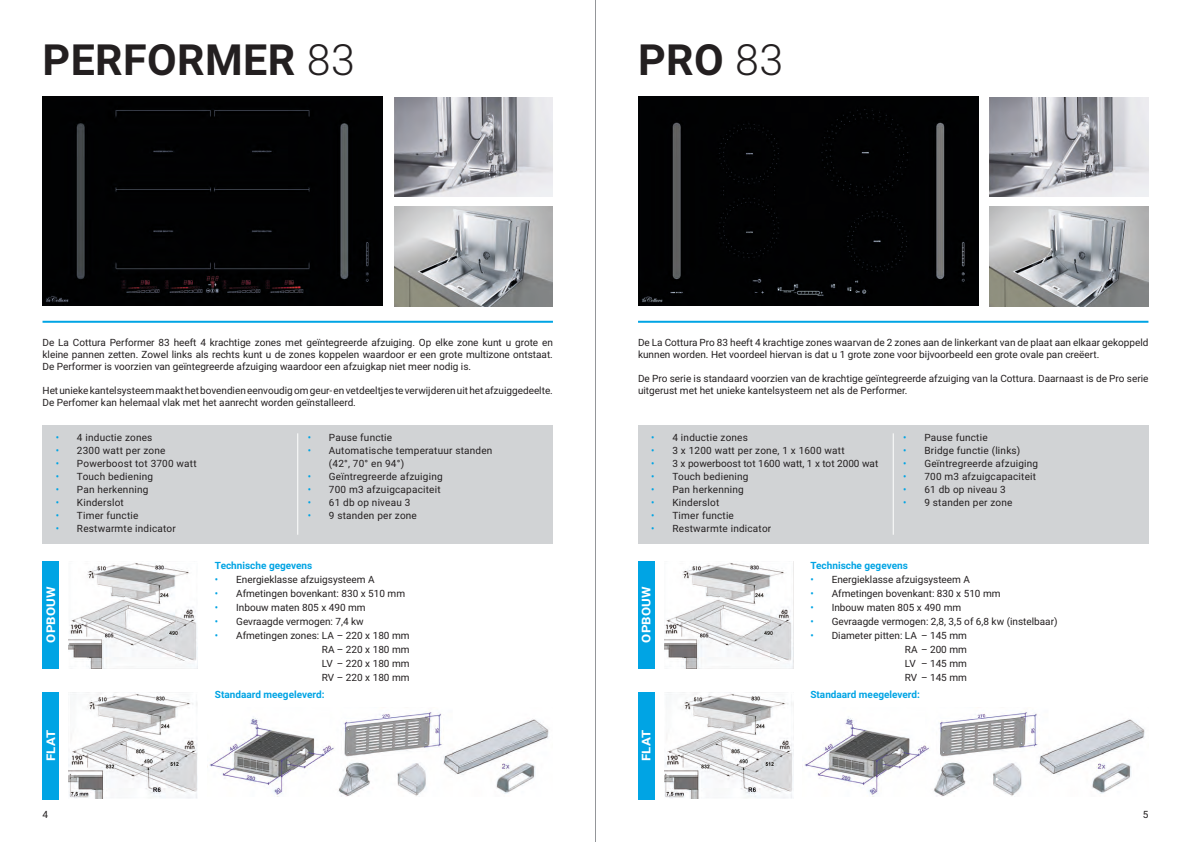
<style>
.page{position:relative;width:1191px;height:842px;background:#fff}
.page>*{position:absolute;margin:0;border:0;box-sizing:border-box;transform-origin:0 0}
.t1{font:700 43px "Roboto";letter-spacing:.01em;color:#231f20}
.t2{font:700 12px "Roboto";letter-spacing:.02em;color:#fff;scale:1.1 1}
.t3{font:10px/14px "Roboto";color:#231f20;text-align:justify}
.t4{font:10px/13px "Roboto";letter-spacing:.02em;color:#231f20}
.t5{font:700 10px "Roboto";color:#00a4e4}
.s1{font-weight:300}
.s2{color:#00a4e4}
</style>
<div class="page">
<img style="left:43px;top:97px;width:340px;height:209px">
<img style="left:638px;top:97px;width:340px;height:208px">
<img style="left:394px;top:97px;width:159px;height:99px">
<img style="left:989px;top:97px;width:159px;height:99px">
<img style="left:394px;top:207px;width:159px;height:99px">
<img style="left:989px;top:207px;width:159px;height:99px">
<img style="left:69px;top:563px;width:129px;height:105px">
<img style="left:664px;top:563px;width:129px;height:105px">
<div style="left:638px;top:425px;width:510px;height:118px;background:#d1d3d5"></div>
<img style="left:69px;top:693px;width:129px;height:106px">
<img style="left:664px;top:693px;width:129px;height:106px">
<div style="left:43px;top:561px;width:16px;height:107px;background:#00a4e4"></div>
<div style="left:638px;top:561px;width:16px;height:107px;background:#00a4e4"></div>
<div style="left:43px;top:692px;width:16px;height:107px;background:#00a4e4"></div>
<div style="left:638px;top:692px;width:16px;height:107px;background:#00a4e4"></div>
<div style="left:43px;top:425px;width:510px;height:118px;background:#d1d3d5"></div>
<hr style="left:43px;top:321px;width:510px;height:2px;background:#00a4e4">
<hr style="left:638px;top:321px;width:510px;height:2px;background:#00a4e4">
<hr style="left:297px;top:433px;width:1px;height:102px;background:#fff">
<hr style="left:892px;top:433px;width:1px;height:102px;background:#fff">
<img style="left:207px;top:712px;width:342px;height:85px">
<img style="left:802px;top:712px;width:343px;height:85px">
<hr style="left:595px;top:0;width:1px;height:842px;background:#949699">
<p class="t1" style="left:43px;top:29px;width:314px">PERFORMER <span class="s1">83</span></p>
<p class="t1" style="left:638px;top:29px;width:147px">PRO <span class="s1">83</span></p>
<p class="t3" style="left:43px;top:336px;width:512px;line-height:12px">De La Cottura Performer 83 heeft 4 krachtige zones met geïntegreerde afzuiging. Op elke zone kunt u grote en kleine pannen zetten. Zowel links als rechts kunt u de zones koppelen waardoor er een grote multizone ontstaat.<br>De Performer is voorzien van geïntegreerde afzuiging waardoor een afzuigkap niet meer nodig is.</p>
<p class="t3" style="left:43px;top:384px;width:512px;line-height:12px">Het unieke kantelsysteem maakt het bovendien eenvoudig om geur- en vetdeeltjes te verwijderen uit het afzuiggedeelte.<br>De Perfomer kan helemaal vlak met het aanrecht worden geïnstalleerd.</p>
<p class="t4" style="left:56px;top:430px;width:98px"><span class="s2">•</span> 4 inductie zones</p>
<p class="t4" style="left:56px;top:443px;width:111px"><span class="s2">•</span> 2300 watt per zone</p>
<p class="t4" style="left:56px;top:456px;width:142px"><span class="s2">•</span> Powerboost tot 3700 watt</p>
<p class="t4" style="left:56px;top:469px;width:99px"><span class="s2">•</span> Touch bediening</p>
<p class="t4" style="left:56px;top:482px;width:94px"><span class="s2">•</span> Pan herkenning</p>
<p class="t4" style="left:56px;top:495px;width:70px"><span class="s2">•</span> Kinderslot</p>
<p class="t4" style="left:56px;top:508px;width:84px"><span class="s2">•</span> Timer functie</p>
<p class="t4" style="left:56px;top:521px;width:122px"><span class="s2">•</span> Restwarmte indicator</p>
<p class="t4" style="left:308px;top:430px;width:86px"><span class="s2">•</span> Pause functie</p>
<p class="t4" style="left:329px;top:443px;width:165px;text-indent:-21px"><span class="s2">•</span> Automatische temperatuur standen (42°, 70° en 94°)</p>
<p class="t4" style="left:308px;top:469px;width:137px"><span class="s2">•</span> Geïntregreerde afzuiging</p>
<p class="t4" style="left:308px;top:482px;width:134px"><span class="s2">•</span> 700 m3 afzuigcapaciteit</p>
<p class="t4" style="left:308px;top:495px;width:104px"><span class="s2">•</span> 61 db op niveau 3</p>
<p class="t4" style="left:308px;top:508px;width:111px"><span class="s2">•</span> 9 standen per zone</p>
<p class="t3" style="left:638px;top:336px;width:512px;line-height:12px">De La Cottura Pro 83 heeft 4 krachtige zones waarvan de 2 zones aan de linkerkant van de plaat aan elkaar gekoppeld kunnen worden. Het voordeel hiervan is dat u 1 grote zone voor bijvoorbeeld een grote ovale pan creëert.</p>
<p class="t3" style="left:638px;top:372px;width:512px;line-height:12px">De Pro serie is standaard voorzien van de krachtige geïntegreerde afzuiging van la Cottura. Daarnaast is de Pro serie uitgerust met het unieke kantelsysteem net als de Performer.</p>
<p class="t4" style="left:651px;top:430px;width:98px"><span class="s2">•</span> 4 inductie zones</p>
<p class="t4" style="left:651px;top:443px;width:195px"><span class="s2">•</span> 3 x 1200 watt per zone, 1 x 1600 watt</p>
<p class="t3" style="left:651px;top:456px;width:228px"><span class="s2">•</span> 3 x powerboost tot 1600 watt, 1 x tot 2000 wat</p>
<p class="t4" style="left:651px;top:469px;width:99px"><span class="s2">•</span> Touch bediening</p>
<p class="t4" style="left:651px;top:482px;width:94px"><span class="s2">•</span> Pan herkenning</p>
<p class="t4" style="left:651px;top:495px;width:70px"><span class="s2">•</span> Kinderslot</p>
<p class="t4" style="left:651px;top:508px;width:84px"><span class="s2">•</span> Timer functie</p>
<p class="t4" style="left:651px;top:521px;width:122px"><span class="s2">•</span> Restwarmte indicator</p>
<p class="t4" style="left:903px;top:430px;width:86px"><span class="s2">•</span> Pause functie</p>
<p class="t4" style="left:903px;top:443px;width:119px"><span class="s2">•</span> Bridge functie (links)</p>
<p class="t4" style="left:903px;top:456px;width:137px"><span class="s2">•</span> Geïntregreerde afzuiging</p>
<p class="t4" style="left:903px;top:469px;width:134px"><span class="s2">•</span> 700 m3 afzuigcapaciteit</p>
<p class="t4" style="left:903px;top:482px;width:104px"><span class="s2">•</span> 61 db op niveau 3</p>
<p class="t4" style="left:903px;top:495px;width:111px"><span class="s2">•</span> 9 standen per zone</p>
<p class="t5" style="left:215px;top:559px;width:99px">Technische gegevens</p>
<p class="t3" style="left:215px;top:572px;width:161px"><span class="s2">•</span> Energieklasse afzuigsysteem A</p>
<p class="t3" style="left:215px;top:586px;width:192px"><span class="s2">•</span> Afmetingen bovenkant: 830 x 510 mm</p>
<p class="t3" style="left:215px;top:600px;width:152px"><span class="s2">•</span> Inbouw maten 805 x 490 mm</p>
<p class="t3" style="left:215px;top:614px;width:150px"><span class="s2">•</span> Gevraagde vermogen: 7,4 kw</p>
<p class="t3" style="left:322px;top:628px;width:89px;text-indent:-107px"><span class="s2">•</span> Afmetingen zones: LA – 220 x 180 mm RA – 220 x 180 mm LV – 220 x 180 mm RV – 220 x 180 mm</p>
<p class="t2" style="left:42px;top:643px;width:53px;rotate:-90deg">OPBOUW</p>
<p class="t2" style="left:638px;top:643px;width:53px;rotate:-90deg">OPBOUW</p>
<p class="t5" style="left:810px;top:559px;width:99px">Technische gegevens</p>
<p class="t3" style="left:810px;top:572px;width:161px"><span class="s2">•</span> Energieklasse afzuigsysteem A</p>
<p class="t3" style="left:810px;top:586px;width:192px"><span class="s2">•</span> Afmetingen bovenkant: 830 x 510 mm</p>
<p class="t3" style="left:810px;top:600px;width:152px"><span class="s2">•</span> Inbouw maten 805 x 490 mm</p>
<p class="t3" style="left:810px;top:614px;width:249px"><span class="s2">•</span> Gevraagde vermogen: 2,8, 3,5 of 6,8 kw (instelbaar)</p>
<p class="t3" style="left:905px;top:628px;width:63px;text-indent:-94px"><span class="s2">•</span> Diameter pitten: LA – 145 mm RA – 200 mm LV – 145 mm RV – 145 mm</p>
<p class="t5" style="left:215px;top:688px;width:111px">Standaard meegeleverd:</p>
<p class="t5" style="left:810px;top:688px;width:111px">Standaard meegeleverd:</p>
<p class="t2" style="left:42px;top:761px;width:30px;rotate:-90deg">FLAT</p>
<p class="t2" style="left:638px;top:761px;width:30px;rotate:-90deg">FLAT</p>
<p class="t3" style="left:43px;top:807px;width:7px">4</p>
<p class="t3" style="left:1142px;top:807px;width:7px">5</p>
</div>
